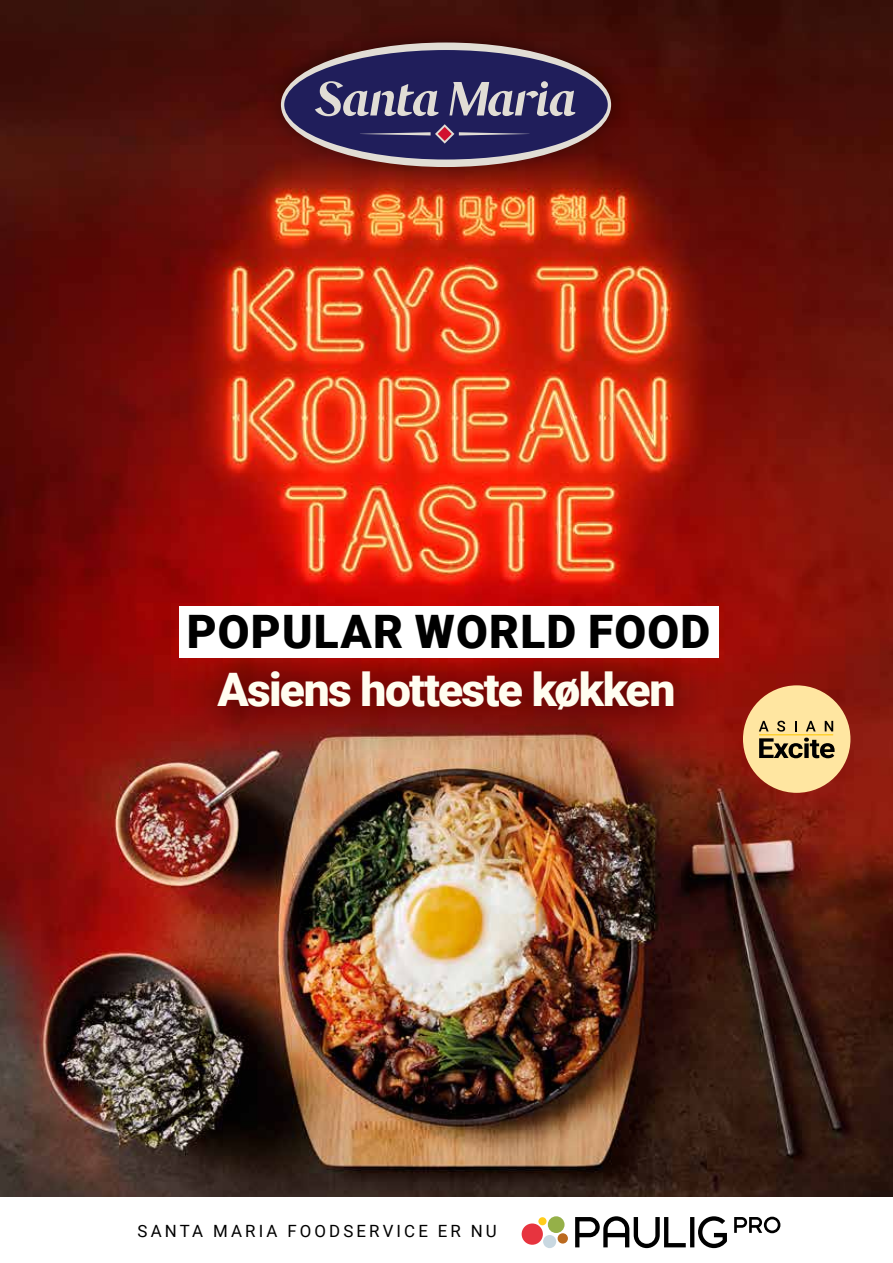
<style>
.page{position:relative;width:893px;height:1263px;background:#fff}
.page>*{position:absolute;margin:0;border:0;box-sizing:border-box;transform-origin:0 0}
.t1{font:900 46.2px "Roboto";letter-spacing:-.035em;color:#fffdf0}
.t2{font:900 46.05px "Roboto";letter-spacing:.025em;color:#000}
.t3{font:16.8px "Roboto";letter-spacing:.185em;color:#000}
</style>
<div class="page">
<img style="left:0;top:0;width:893px;height:1197px">
<div style="left:172px;top:623px;width:550px;height:134px;background:#000;opacity:.6"></div>
<div style="left:179px;top:606px;width:539px;height:52px;background:#fff"></div>
<div style="left:743px;top:685px;width:107px;height:108px;background:#ffe6a1;border-radius:50%"></div>
<svg style="left:759px;top:721px;width:76px;height:37px"></svg>
<div style="left:262px;top:23px;width:368px;height:163px;background:#000;opacity:.4"></div>
<svg style="left:281px;top:43px;width:330px;height:124px;background:#534262"></svg>
<svg style="left:575px;top:1216px;width:152px;height:32px"></svg>
<div style="left:522px;top:1223px;width:21px;height:22px;background:#e7343f;border-radius:50%"></div>
<div style="left:548px;top:1216px;width:16px;height:17px;background:#95b048;border-radius:50%"></div>
<div style="left:543px;top:1235px;width:13px;height:13px;background:#c9d8e1;border-radius:50%"></div>
<div style="left:558px;top:1233px;width:10px;height:10px;background:#bb6a1f;border-radius:50%"></div>
<div style="left:538px;top:1217px;width:8px;height:8px;background:#ffcd1c;border-radius:50%"></div>
<svg style="left:734px;top:1217px;width:46px;height:16px"></svg>
<h2 class="t2" style="left:187px;top:600px;width:525px">POPULAR WORLD FOOD</h2>
<h1 class="t1" style="left:217px;top:657px;width:459px">Asiens hotteste køkken</h1>
<p class="t3" style="left:138px;top:1219px;width:361px">SANTA MARIA FOODSERVICE ER NU</p>
</div>
